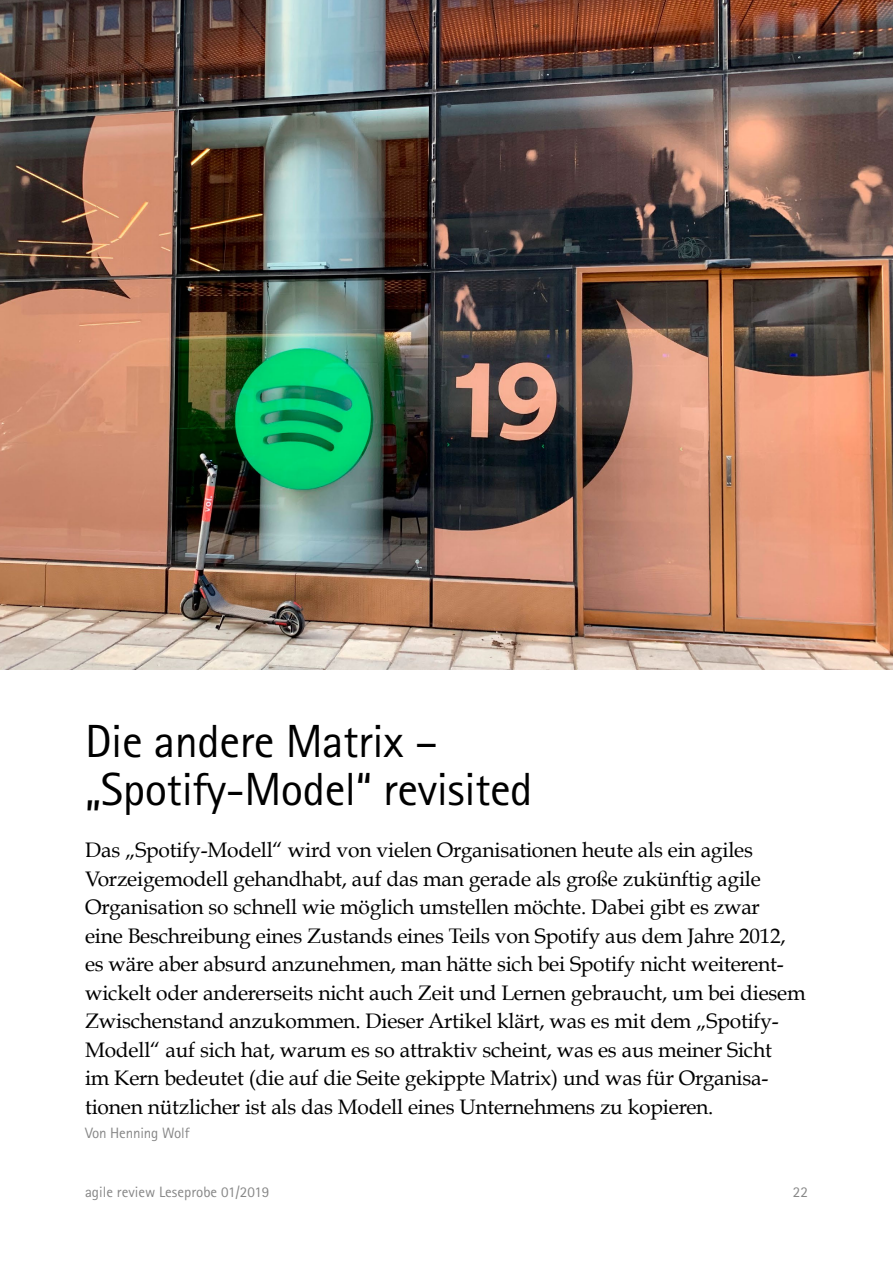
<style>
.page{position:relative;width:893px;height:1263px;background:#fff}
.page>*{position:absolute;margin:0;border:0;box-sizing:border-box;transform-origin:0 0}
.t1{font:46.5px/48px "Rotis Sans Serif Pro";letter-spacing:-.01em;color:#000}
.t2{font:21px/28.5px "Book Antiqua";letter-spacing:-.01em;color:#000}
.t3{font:15px "Rotis Sans Serif Pro";color:#878787}
</style>
<div class="page">
<img style="left:0;top:0;width:893px;height:669px">
<p class="t1" style="left:85px;top:718px;width:449px">Die andere Matrix – „Spotify-Model“ revisited</p>
<p class="t2" style="left:85px;top:835px;width:722px">Das „Spotify-Modell“ wird von vielen Organisationen heute als ein agiles Vorzeigemodell gehandhabt, auf das man gerade als große zukünftig agile Organisation so schnell wie möglich umstellen möchte. Dabei gibt es zwar<br>eine Beschreibung eines Zustands eines Teils von Spotify aus dem Jahre 2012, es wäre aber absurd anzunehmen, man hätte sich bei Spotify nicht weiterent&shy;wickelt oder andererseits nicht auch Zeit und Lernen gebraucht, um bei diesem Zwischenstand anzukommen. Dieser Artikel klärt, was es mit dem „Spotify-Modell“ auf sich hat, warum es so attraktiv scheint, was es aus meiner Sicht<br>im Kern bedeutet (die auf die Seite gekippte Matrix) und was für Organisa&shy;tionen nützlicher ist als das Modell eines Unternehmens zu kopieren.</p>
<p class="t3" style="left:85px;top:1124px;width:106px">Von Henning Wolf</p>
<p class="t3" style="left:85px;top:1183px;width:186px">agile review Leseprobe 01/2019</p>
<p class="t3" style="left:793px;top:1183px;width:16px">22</p>
</div>
